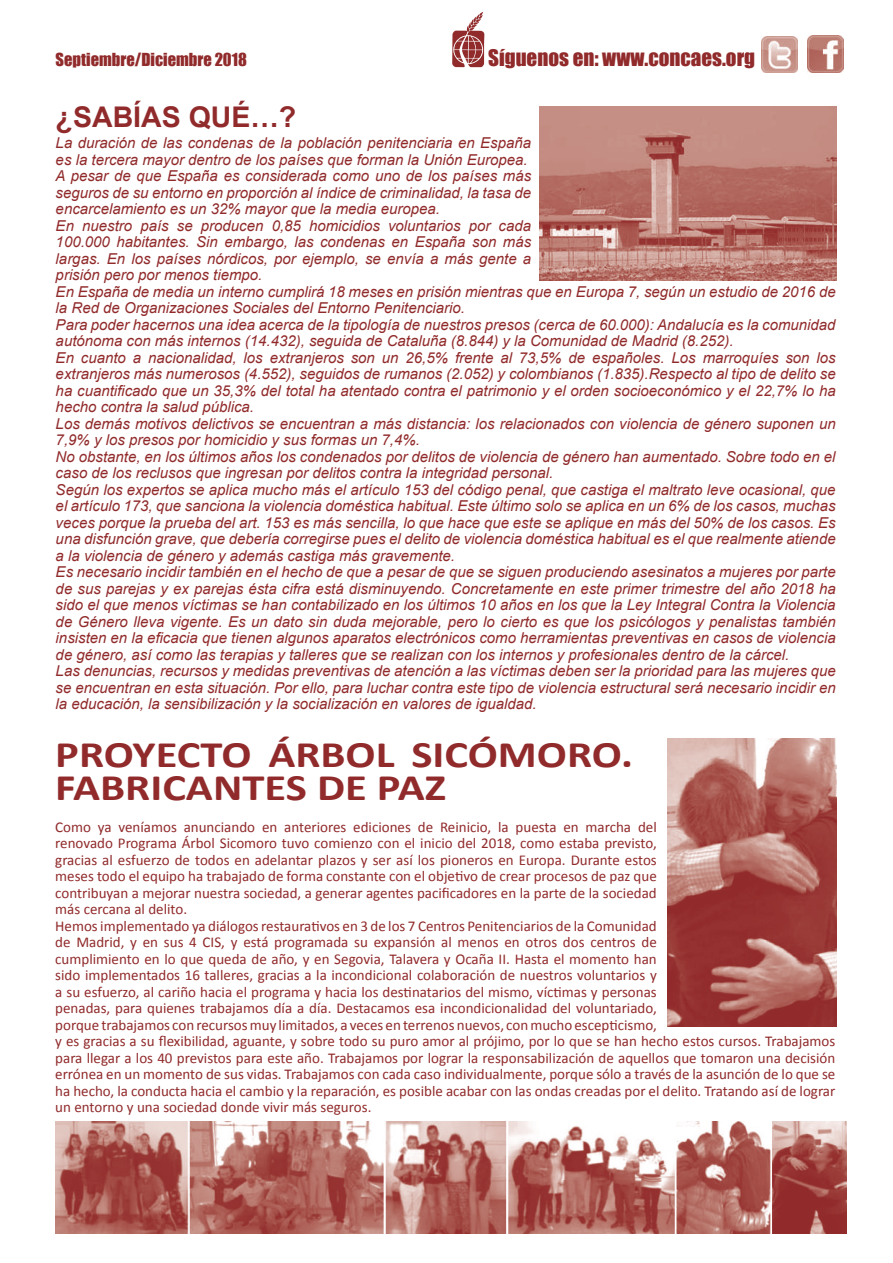
<style>
.page{position:relative;width:893px;height:1263px;background:#fff}
.page>*{position:absolute;margin:0;border:0;box-sizing:border-box;transform-origin:0 0}
.t1{font:700 37.5px/33px "Calibri";color:#912a2b;scale:1.19 1}
.t2{font:700 28.5px "Arial";color:#912a2b}
.t3{font:21px "Impact";color:#912a2b}
.t4{font:16.5px "Impact";color:#912a2b}
.t5{font:italic 15px/16.5px "Arial";color:#912a2b}
.t6{font:15px/16.5px "Calibri";color:#912a2b}
</style>
<div class="page">
<svg style="left:452px;top:12px;width:32px;height:55px"></svg>
<img style="left:807px;top:36px;width:37px;height:36px">
<img style="left:761px;top:36px;width:37px;height:36px">
<img style="left:540px;top:106px;width:297px;height:174px">
<img style="left:55px;top:1121px;width:791px;height:112px">
<img style="left:668px;top:739px;width:169px;height:287px">
<p class="t4" style="left:56px;top:47px;width:193px">Septiembre/Diciembre 2018</p>
<h3 class="t3" style="left:488px;top:42px;width:268px">Síguenos en: www.concaes.org</h3>
<h2 class="t2" style="left:56px;top:98px;width:242px">¿SABÍAS QUÉ…?</h2>
<p class="t5" style="left:56px;top:135px;width:782px">La duración de las condenas de la población penitenciaria en España<br>es la tercera mayor dentro de los países que forman la Unión Europea.<br>A pesar de que España es considerada como uno de los países más<br>seguros de su entorno en proporción al índice de criminalidad, la tasa de<br>encarcelamiento es un 32% mayor que la media europea.<br>En nuestro país se producen 0,85 homicidios voluntarios por cada<br>100.000 habitantes. Sin embargo, las condenas en España son más<br>largas. En los países nórdicos, por ejemplo, se envía a más gente a<br>prisión pero por menos tiempo.<br>En España de media un interno cumplirá 18 meses en prisión mientras que en Europa 7, según un estudio de 2016 de la Red de Organizaciones Sociales del Entorno Penitenciario.<br>Para poder hacernos una idea acerca de la tipología de nuestros presos (cerca de 60.000): Andalucía es la comunidad autónoma con más internos (14.432), seguida de Cataluña (8.844) y la Comunidad de Madrid (8.252).<br>En cuanto a nacionalidad, los extranjeros son un 26,5% frente al 73,5% de españoles. Los marroquíes son los extranjeros más numerosos (4.552), seguidos de rumanos (2.052) y colombianos (1.835).Respecto al tipo de delito se ha cuantificado que un 35,3% del total ha atentado contra el patrimonio y el orden socioeconómico y el 22,7% lo ha hecho contra la salud pública.<br>Los demás motivos delictivos se encuentran a más distancia: los relacionados con violencia de género suponen un 7,9% y los presos por homicidio y sus formas un 7,4%.<br>No obstante, en los últimos años los condenados por delitos de violencia de género han aumentado. Sobre todo en el caso de los reclusos que ingresan por delitos contra la integridad personal.<br>Según los expertos se aplica mucho más el artículo 153 del código penal, que castiga el maltrato leve ocasional, que el artículo 173, que sanciona la violencia doméstica habitual. Este último solo se aplica en un 6% de los casos, muchas veces porque la prueba del art. 153 es más sencilla, lo que hace que este se aplique en más del 50% de los casos. Es una disfunción grave, que debería corregirse pues el delito de violencia doméstica habitual es el que realmente atiende a la violencia de género y además castiga más gravemente.<br>Es necesario incidir también en el hecho de que a pesar de que se siguen produciendo asesinatos a mujeres por parte de sus parejas y ex parejas ésta cifra está disminuyendo. Concretamente en este primer trimestre del año 2018 ha sido el que menos víctimas se han contabilizado en los últimos 10 años en los que la Ley Integral Contra la Violencia de Género lleva vigente. Es un dato sin duda mejorable, pero lo cierto es que los psicólogos y penalistas también insisten en la eficacia que tienen algunos aparatos electrónicos como herramientas preventivas en casos de violencia de género, así como las terapias y talleres que se realizan con los internos y profesionales dentro de la cárcel.<br>Las denuncias, recursos y medidas preventivas de atención a las víctimas deben ser la prioridad para las mujeres que se encuentran en esta situación. Por ello, para luchar contra este tipo de violencia estructural será necesario incidir en la educación, la sensibilización y la socialización en valores de igualdad.</p>
<h1 class="t1" style="left:55px;top:738px;width:487px">PROYECTO ÁRBOL SICÓMORO.<br>FABRICANTES DE PAZ</h1>
<p class="t6" style="left:55px;top:818px;width:782px">Como ya veníamos anunciando en anteriores ediciones de Reinicio, la puesta en marcha del<br>renovado Programa Árbol Sicomoro tuvo comienzo con el inicio del 2018, como estaba previsto,<br>gracias al esfuerzo de todos en adelantar plazos y ser así los pioneros en Europa. Durante estos<br>meses todo el equipo ha trabajado de forma constante con el objetivo de crear procesos de paz que<br>contribuyan a mejorar nuestra sociedad, a generar agentes pacificadores en la parte de la sociedad<br>más cercana al delito.<br>Hemos implementado ya diálogos restaurativos en 3 de los 7 Centros Penitenciarios de la Comunidad<br>de Madrid, y en sus 4 CIS, y está programada su expansión al menos en otros dos centros de<br>cumplimiento en lo que queda de año, y en Segovia, Talavera y Ocaña II. Hasta el momento han<br>sido implementados 16 talleres, gracias a la incondicional colaboración de nuestros voluntarios y<br>a su esfuerzo, al cariño hacia el programa y hacia los destinatarios del mismo, víctimas y personas<br>penadas, para quienes trabajamos día a día. Destacamos esa incondicionalidad del voluntariado,<br>porque trabajamos con recursos muy limitados, a veces en terrenos nuevos, con mucho escepticismo,<br>y es gracias a su flexibilidad, aguante, y sobre todo su puro amor al prójimo, por lo que se han hecho estos cursos. Trabajamos para llegar a los 40 previstos para este año. Trabajamos por lograr la responsabilización de aquellos que tomaron una decisión errónea en un momento de sus vidas. Trabajamos con cada caso individualmente, porque sólo a través de la asunción de lo que se ha hecho, la conducta hacia el cambio y la reparación, es posible acabar con las ondas creadas por el delito. Tratando así de lograr un entorno y una sociedad donde vivir más seguros.</p>
</div>
